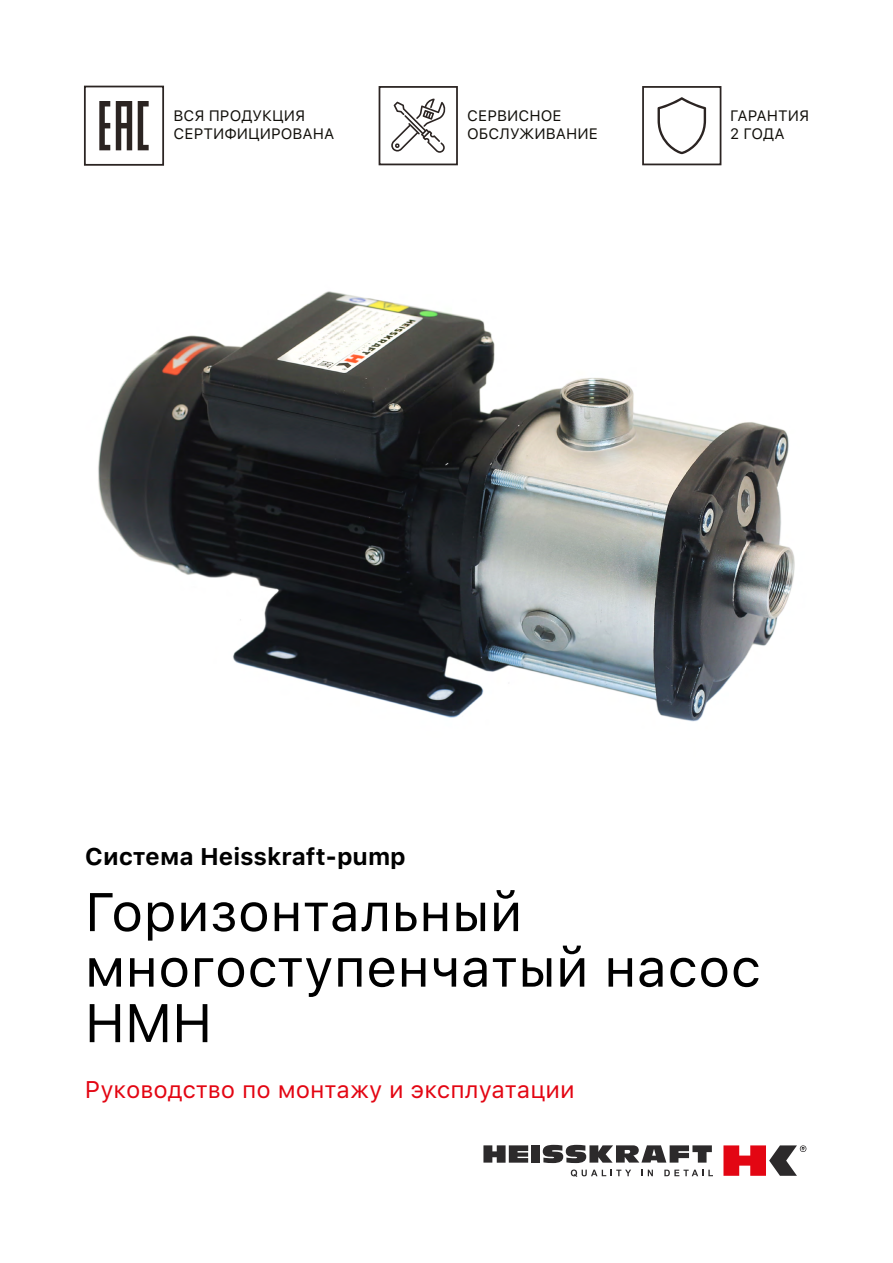
<style>
.page{position:relative;width:893px;height:1263px;background:#fff}
.page>*{position:absolute;margin:0;border:0;box-sizing:border-box;transform-origin:0 0}
.t1{font:54px/55.5px "SFUI Text";color:#000}
.t2{font:24px "SFUI Text";color:#e30613}
.t3{font:700 24px "SFUI Text";color:#000}
.t4{font:15px/18px "SFUI Text";color:#12100b}
</style>
<div class="page">
<svg style="left:116px;top:101px;width:16px;height:49px"></svg>
<svg style="left:99px;top:101px;width:11px;height:49px"></svg>
<svg style="left:138px;top:101px;width:11px;height:49px"></svg>
<div style="left:84px;top:86px;width:80px;height:80px;border:2px solid #2b2422"></div>
<svg style="left:391px;top:99px;width:55px;height:54px"></svg>
<div style="left:379px;top:86px;width:79px;height:79px;border:2px solid #2b2422"></div>
<svg style="left:657px;top:97px;width:49px;height:57px"></svg>
<div style="left:642px;top:86px;width:79px;height:79px;border:2px solid #2b2422"></div>
<svg style="left:483px;top:1145px;width:45px;height:18px"></svg>
<div style="left:531px;top:1145px;width:9px;height:17px;background:#2c2a2b"></div>
<svg style="left:543px;top:1145px;width:169px;height:18px"></svg>
<svg style="left:723px;top:1145px;width:83px;height:31px"></svg>
<svg style="left:571px;top:1169px;width:60px;height:8px"></svg>
<svg style="left:642px;top:1169px;width:11px;height:7px"></svg>
<svg style="left:664px;top:1169px;width:49px;height:7px"></svg>
<img style="left:98px;top:291px;width:697px;height:431px">
<p class="t4" style="left:174px;top:106px;width:162px">ВСЯ ПРОДУКЦИЯ<br>СЕРТИФИЦИРОВАНА</p>
<p class="t4" style="left:467px;top:106px;width:132px">СЕРВИСНОЕ<br>ОБСЛУЖИВАНИЕ</p>
<p class="t4" style="left:730px;top:106px;width:80px">ГАРАНТИЯ<br>2 ГОДА</p>
<h2 class="t3" style="left:85px;top:839px;width:322px">Система Heisskraft-pump</h2>
<h1 class="t1" style="left:85px;top:882px;width:678px">Горизонтальный многоступенчатый насос<br>HMH</h1>
<h2 class="t2" style="left:85px;top:1073px;width:491px">Руководство по монтажу и эксплуатации</h2>
</div>
